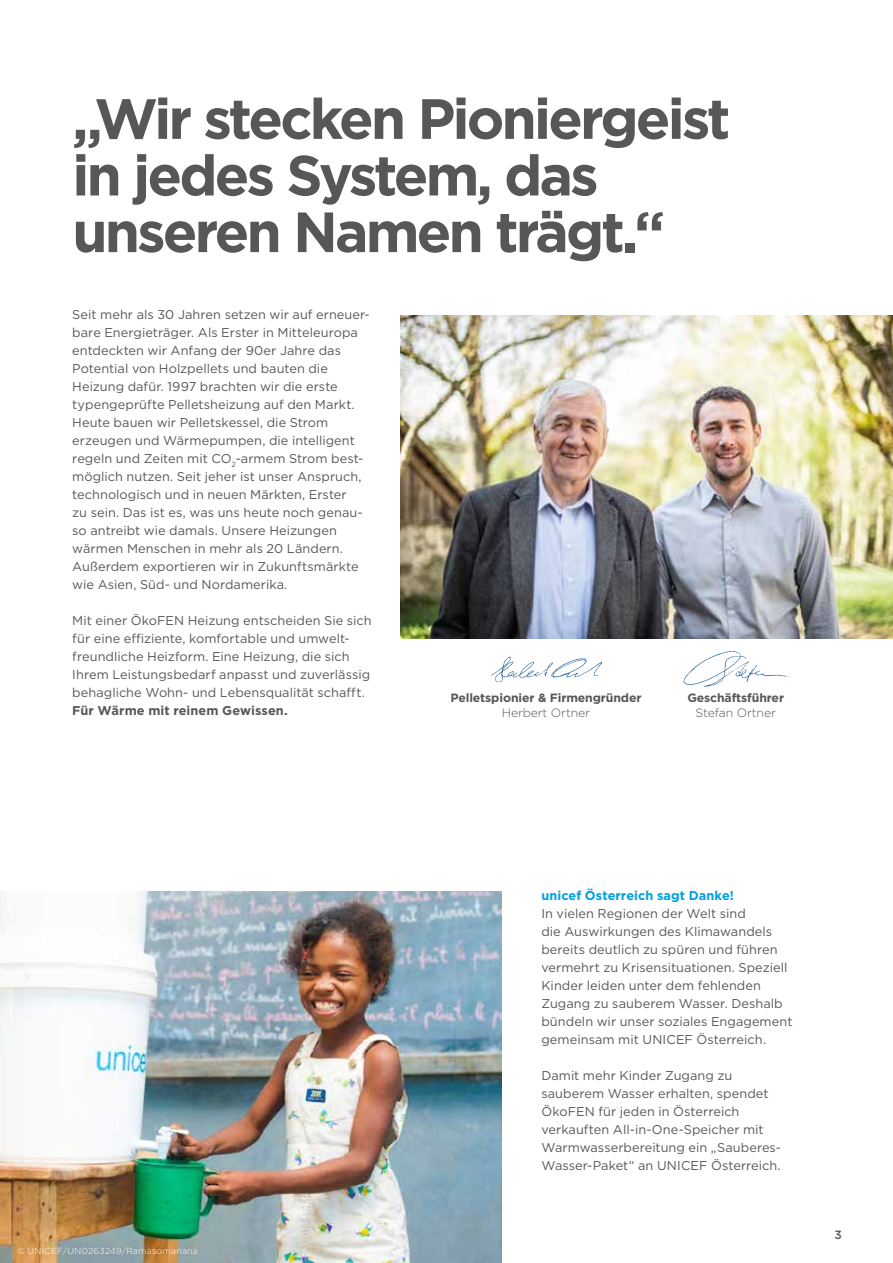
<style>
.page{position:relative;width:893px;height:1263px;background:#fff}
.page>*{position:absolute;margin:0;border:0;box-sizing:border-box;transform-origin:0 0}
.t1{font:700 56.55px/56.6px "Gotham";letter-spacing:-.05em;color:#575756}
.t2{font:12.75px/18px "Gotham";letter-spacing:.005em;color:#575756}
.t3{font:700 12.75px "Gotham";letter-spacing:.005em;color:#575756}
.t4{font:700 12.75px "Gotham";letter-spacing:.005em;color:#009fe3}
.t5{font:700 12px "Gotham";letter-spacing:-.01em;color:#575756}
.t6{font:300 12px "Gotham";letter-spacing:-.01em;color:#575756}
.t7{font:500 12px "Gotham";color:#575756}
.t8{font:300 8.7px "Gotham";letter-spacing:.03em;color:#fff}
</style>
<div class="page">
<img style="left:491px;top:656px;width:112px;height:26px">
<img style="left:683px;top:651px;width:107px;height:36px">
<img style="left:400px;top:316px;width:493px;height:322px">
<img style="left:0;top:891px;width:502px;height:372px">
<h1 class="t1" style="left:72px;top:90px;width:660px">„Wir stecken Pioniergeist in jedes System, das unseren Namen trägt.“</h1>
<p class="t2" style="left:72px;top:305px;width:299px">Seit mehr als 30 Jahren setzen wir auf erneuer&shy;bare Energieträger. Als Erster in Mitteleuropa entdeckten wir Anfang der 90er Jahre das Potential von Holzpellets und bauten die Heizung dafür. 1997 brachten wir die erste typengeprüfte Pelletsheizung auf den Markt.<br>Heute bauen wir Pelletskessel, die Strom erzeugen und Wärmepumpen, die intelligent regeln und Zeiten mit CO<sub>2</sub>-armem Strom best&shy;möglich nutzen. Seit jeher ist unser Anspruch, technologisch und in neuen Märkten, Erster<br>zu sein. Das ist es, was uns heute noch genau&shy;so antreibt wie damals. Unsere Heizungen wärmen Menschen in mehr als 20 Ländern.<br>Außerdem exportieren wir in Zukunftsmärkte wie Asien, Süd- und Nordamerika.</p>
<p class="t2" style="left:72px;top:611px;width:301px">Mit einer ÖkoFEN Heizung entscheiden Sie sich für eine effiziente, komfortable und umwelt&shy;freundliche Heizform. Eine Heizung, die sich Ihrem Leistungsbedarf anpasst und zuverlässig behagliche Wohn- und Lebensqualität schafft.</p>
<p class="t3" style="left:72px;top:702px;width:217px">Für Wärme mit reinem Gewissen.</p>
<p class="t5" style="left:450px;top:690px;width:193px">Pelletspionier &amp; Firmengründer</p>
<p class="t6" style="left:502px;top:705px;width:90px">Herbert Ortner</p>
<p class="t5" style="left:687px;top:690px;width:98px">Geschäftsführer</p>
<p class="t6" style="left:696px;top:705px;width:82px">Stefan Ortner</p>
<p class="t8" style="left:17px;top:1245px;width:182px">© UNICEF/UN0263249/Ramasomanana</p>
<p class="t4" style="left:541px;top:887px;width:194px">unicef Österreich sagt Danke!</p>
<p class="t2" style="left:541px;top:904px;width:253px">In vielen Regionen der Welt sind<br>die Auswirkungen des Klimawandels bereits deutlich zu spüren und führen vermehrt zu Krisensituationen. Speziell Kinder leiden unter dem fehlenden Zugang zu sauberem Wasser. Deshalb bündeln wir unser soziales Engagement gemeinsam mit UNICEF Österreich.</p>
<p class="t2" style="left:541px;top:1066px;width:241px">Damit mehr Kinder Zugang zu sauberem Wasser erhalten, spendet ÖkoFEN für jeden in Österreich verkauften All-in-One-Speicher mit Warmwasserbereitung ein „Sauberes-Wasser-Paket“ an UNICEF Österreich.</p>
<p class="t7" style="left:834px;top:1226px;width:9px">3</p>
</div>
